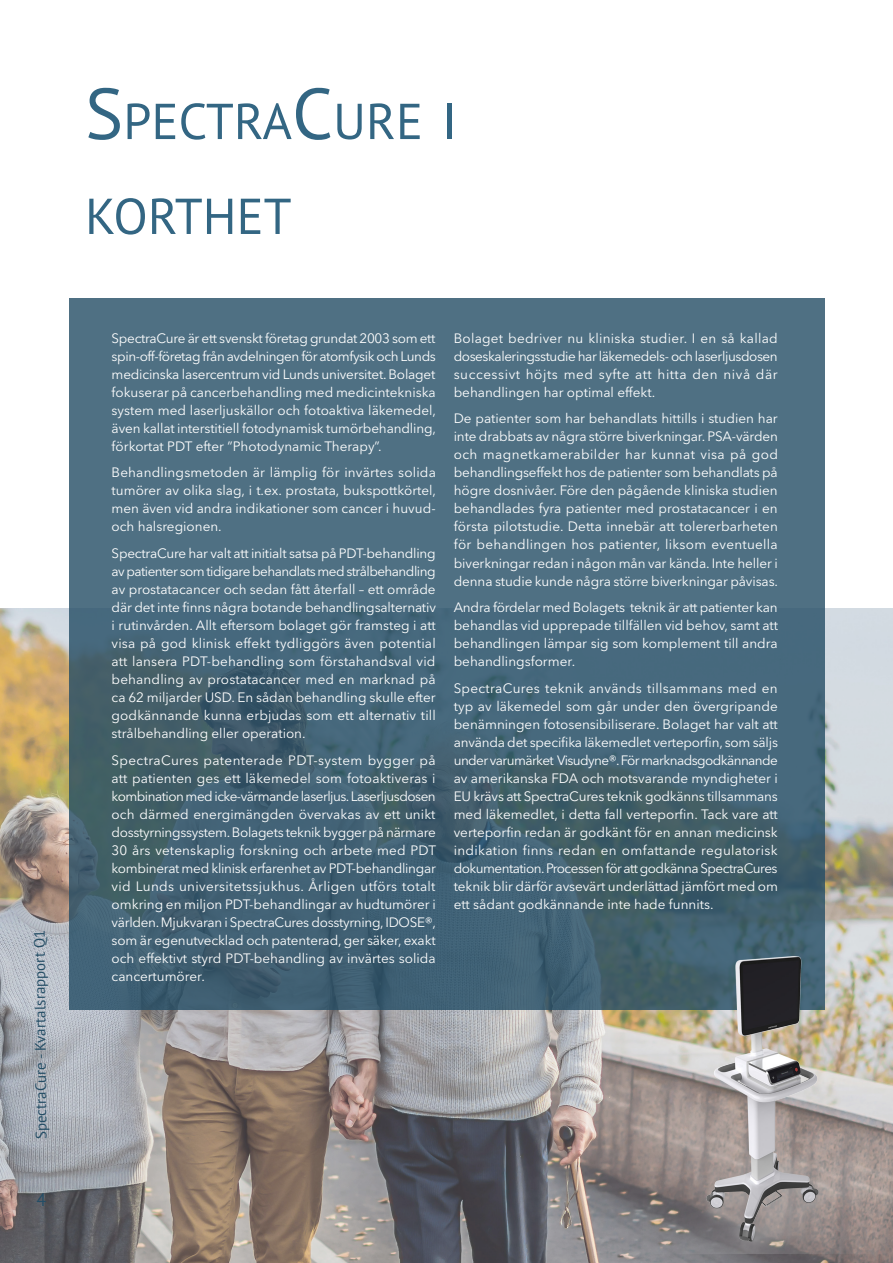
<style>
.page{position:relative;width:893px;height:1263px;background:#fff}
.page>*{position:absolute;margin:0;border:0;box-sizing:border-box;transform-origin:0 0}
.innehåll_rubrik_pkt{font:50.4px "PT Sans";color:#336683}
.t1{font:18px "PT Sans";color:#244d65}
.t2{font:15px "PT Sans";color:#244d65}
.Normal_Regular_Pkt_9{font:13.5px/18px "Avenir Next LT Pro";color:#fff;text-align:justify}
.s1{font-size:72px}
</style>
<div class="page">
<img style="left:0;top:609px;width:893px;height:654px">
<svg style="left:69px;top:298px;width:755px;height:712px;background:#48687a"></svg>
<img style="left:643px;top:897px;width:250px;height:356px">
<p class="innehåll_rubrik_pkt" style="left:85px;top:89px;width:373px"><span class="s1">S</span>PECTRA<span class="s1">C</span>URE I</p>
<p class="innehåll_rubrik_pkt" style="left:85px;top:184px;width:208px">KORTHET</p>
<p class="t2" style="left:32px;top:1139px;width:211px;rotate:-91deg">SpectraCure - Kvartalsrapport Q1</p>
<h2 class="t1" style="left:36px;top:1188px;width:11px">4</h2>
<p class="Normal_Regular_Pkt_9" style="left:112px;top:329px;width:326px">SpectraCure är ett svenskt företag grundat 2003 som ett spin-off-företag från avdelningen för atomfysik och Lunds medicinska lasercentrum vid Lunds universitet. Bolaget fokuserar på cancerbehandling med medicintekniska system med laserljuskällor och fotoaktiva läkemedel, även kallat interstitiell fotodynamisk tumörbehandling, förkortat PDT efter ”Photodynamic Therapy”.</p>
<p class="Normal_Regular_Pkt_9" style="left:112px;top:464px;width:326px">Behandlingsmetoden är lämplig för invärtes solida tumörer av olika slag, i t.ex. prostata, bukspottkörtel, men även vid andra indikationer som cancer i huvud&shy;och halsregionen.</p>
<p class="Normal_Regular_Pkt_9" style="left:112px;top:544px;width:326px">SpectraCure har valt att initialt satsa på PDT-behandling av patienter som tidigare behandlats med strålbehandling av prostatacancer och sedan fått återfall – ett område där det inte finns några botande behandlingsalternativ i rutinvården. Allt eftersom bolaget gör framsteg i att visa på god klinisk effekt tydliggörs även potential att lansera PDT-behandling som förstahandsval vid behandling av prostatacancer med en marknad på ca 62 miljarder USD. En sådan behandling skulle efter godkännande kunna erbjudas som ett alternativ till strålbehandling eller operation.</p>
<p class="Normal_Regular_Pkt_9" style="left:112px;top:751px;width:326px">SpectraCures patenterade PDT-system bygger på att patienten ges ett läkemedel som fotoaktiveras i kombination med icke-värmande laserljus. Laserljusdosen och därmed energimängden övervakas av ett unikt dosstyrningssystem. Bolagets teknik bygger på närmare 30 års vetenskaplig forskning och arbete med PDT kombinerat med klinisk erfarenhet av PDT-behandlingar vid Lunds universitetssjukhus. Årligen utförs totalt omkring en miljon PDT-behandlingar av hudtumörer i världen. Mjukvaran i SpectraCures dosstyrning, IDOSE®, som är egenutvecklad och patenterad, ger säker, exakt och effektivt styrd PDT-behandling av invärtes solida cancertumörer.</p>
<p class="Normal_Regular_Pkt_9" style="left:454px;top:329px;width:326px">Bolaget bedriver nu kliniska studier. I en så kallad doseskaleringsstudie har läkemedels- och laserljusdosen successivt höjts med syfte att hitta den nivå där behandlingen har optimal effekt.</p>
<p class="Normal_Regular_Pkt_9" style="left:454px;top:410px;width:326px;text-align:left">De patienter som har behandlats hittills i studien har inte drabbats av några större biverkningar. PSA-värden och magnetkamerabilder har kunnat visa på god behandlingseffekt hos de patienter som behandlats på högre dosnivåer. Före den pågående kliniska studien behandlades fyra patienter med prostatacancer i en första pilotstudie. Detta innebär att tolererbarheten för behandlingen hos patienter, liksom eventuella biverkningar redan i någon mån var kända. Inte heller i denna studie kunde några större biverkningar påvisas.</p>
<p class="Normal_Regular_Pkt_9" style="left:454px;top:598px;width:326px">Andra fördelar med Bolagets teknik är att patienter kan behandlas vid upprepade tillfällen vid behov, samt att behandlingen lämpar sig som komplement till andra behandlingsformer.</p>
<p class="Normal_Regular_Pkt_9" style="left:454px;top:679px;width:326px">SpectraCures teknik används tillsammans med en typ av läkemedel som går under den övergripande benämningen fotosensibiliserare. Bolaget har valt att använda det specifika läkemedlet verteporfin, som säljs under varumärket Visudyne®. För marknadsgodkännande av amerikanska FDA och motsvarande myndigheter i EU krävs att SpectraCures teknik godkänns tillsammans med läkemedlet, i detta fall verteporfin. Tack vare att verteporfin redan är godkänt för en annan medicinsk indikation finns redan en omfattande regulatorisk dokumentation. Processen för att godkänna SpectraCures teknik blir därför avsevärt underlättad jämfört med om ett sådant godkännande inte hade funnits.</p>
</div>
